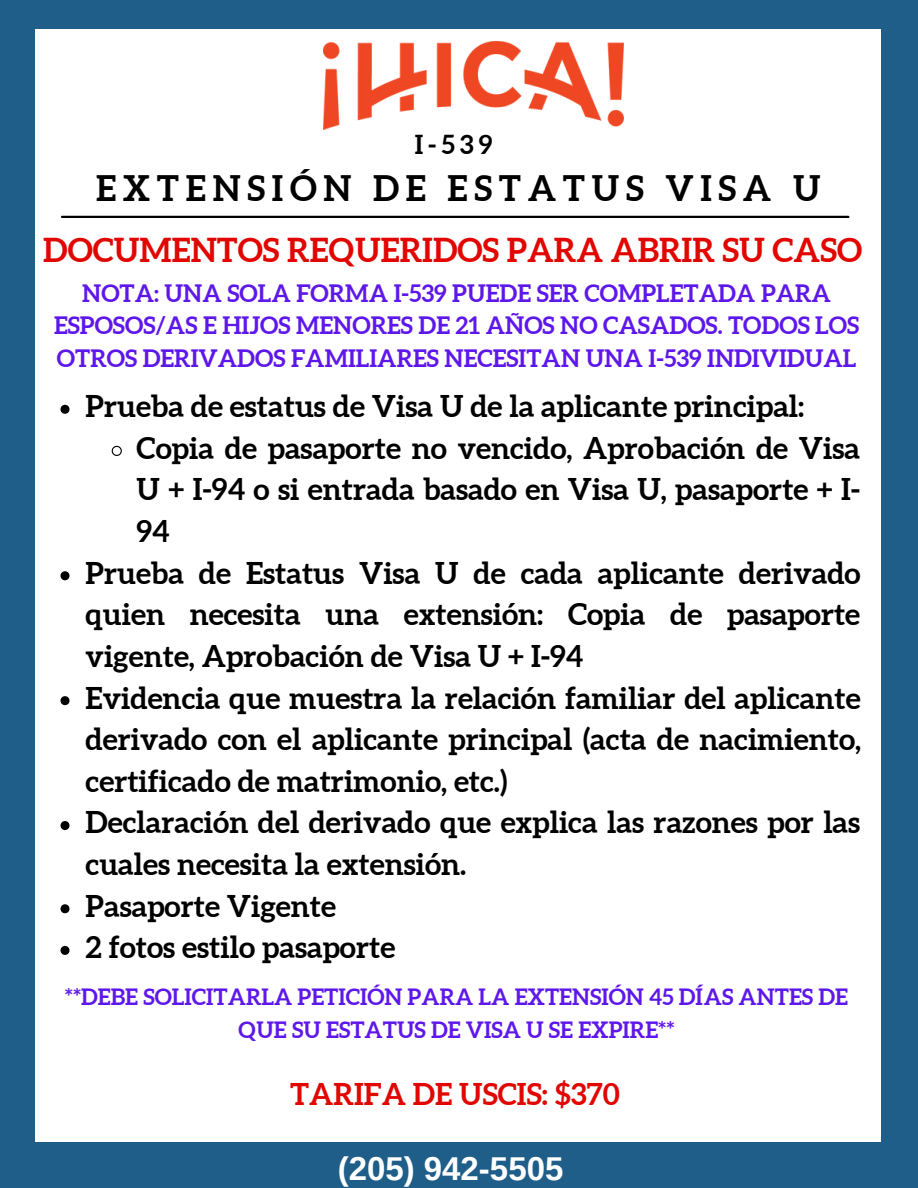
<style>
.page{position:relative;width:918px;height:1188px;background:#1e5e89}
.page>*{position:absolute;margin:0;border:0;box-sizing:border-box;transform-origin:0 0}
.t1{font:700 35.25px "Aleo";letter-spacing:.19em;color:#000}
.t2{font:700 33px "Aleo";color:#e10600}
.t3{font:700 33px "Arimo";color:#fff}
.t4{font:700 30px "Aleo";color:#000}
.t5{font:700 30px "Aleo";color:#e10600}
.t6{font:700 26.25px "Aleo";color:#000}
.t7{font:700 24px/32.7px "Aleo";color:#5e17eb;text-align:center}
.t8{font:700 22.5px/32.7px "Aleo";color:#5e17eb;text-align:center}
</style>
<div class="page">
<div style="left:35px;top:29px;width:846px;height:1113px;background:#fff"></div>
<img style="left:323px;top:42px;width:301px;height:87px">
<hr style="left:62px;top:216px;width:786px;height:2px;background:#000">
<svg style="left:61px;top:405px;width:9px;height:9px"></svg>
<svg style="left:111px;top:445px;width:11px;height:11px"></svg>
<svg style="left:61px;top:571px;width:9px;height:9px"></svg>
<svg style="left:61px;top:696px;width:9px;height:9px"></svg>
<svg style="left:61px;top:821px;width:9px;height:9px"></svg>
<svg style="left:61px;top:904px;width:9px;height:9px"></svg>
<svg style="left:61px;top:946px;width:9px;height:9px"></svg>
<p class="t6" style="left:415px;top:129px;width:79px">I-539</p>
<p class="t1" style="left:96px;top:168px;width:726px">EXTENSIÓN DE ESTATUS VISA U</p>
<p class="t2" style="left:43px;top:231px;width:820px">DOCUMENTOS REQUERIDOS PARA ABRIR SU CASO</p>
<p class="t7" style="left:54px;top:277px;width:807px">NOTA: UNA SOLA FORMA I-539 PUEDE SER COMPLETADA PARA<br>ESPOSOS/AS E HIJOS MENORES DE 21 AÑOS NO CASADOS. TODOS LOS<br>OTROS DERIVADOS FAMILIARES NECESITAN UNA I-539 INDIVIDUAL</p>
<p class="t4" style="left:86px;top:389px;width:720px">Prueba de estatus de Visa U de la aplicante principal:</p>
<p class="t4" style="left:137px;top:431px;width:725px">Copia de pasaporte no vencido, Aprobación de Visa</p>
<p class="t4" style="left:137px;top:472px;width:725px">U + I-94 o si entrada basado en Visa U, pasaporte + I-</p>
<p class="t4" style="left:137px;top:514px;width:35px">94</p>
<p class="t4" style="left:86px;top:556px;width:777px">Prueba de Estatus Visa U de cada aplicante derivado</p>
<p class="t4" style="left:86px;top:597px;width:776px">quien necesita una extensión: Copia de pasaporte</p>
<p class="t4" style="left:86px;top:639px;width:499px">vigente, Aprobación de Visa U + I-94</p>
<p class="t4" style="left:86px;top:680px;width:777px">Evidencia que muestra la relación familiar del aplicante</p>
<p class="t4" style="left:86px;top:722px;width:777px">derivado con el aplicante principal (acta de nacimiento,</p>
<p class="t4" style="left:86px;top:764px;width:423px">certificado de matrimonio, etc.)</p>
<p class="t4" style="left:86px;top:805px;width:776px">Declaración del derivado que explica las razones por las</p>
<p class="t4" style="left:86px;top:847px;width:382px">cuales necesita la extensión.</p>
<p class="t4" style="left:86px;top:889px;width:252px">Pasaporte Vigente</p>
<p class="t4" style="left:86px;top:930px;width:311px">2 fotos estilo pasaporte</p>
<p class="t8" style="left:65px;top:980px;width:785px">**DEBE SOLICITARLA PETICIÓN PARA LA EXTENSIÓN 45 DÍAS ANTES DE<br>QUE SU ESTATUS DE VISA U SE EXPIRE**</p>
<p class="t5" style="left:290px;top:1077px;width:331px">TARIFA DE USCIS: $370</p>
<p class="t3" style="left:338px;top:1150px;width:227px">(205) 942-5505</p>
</div>
